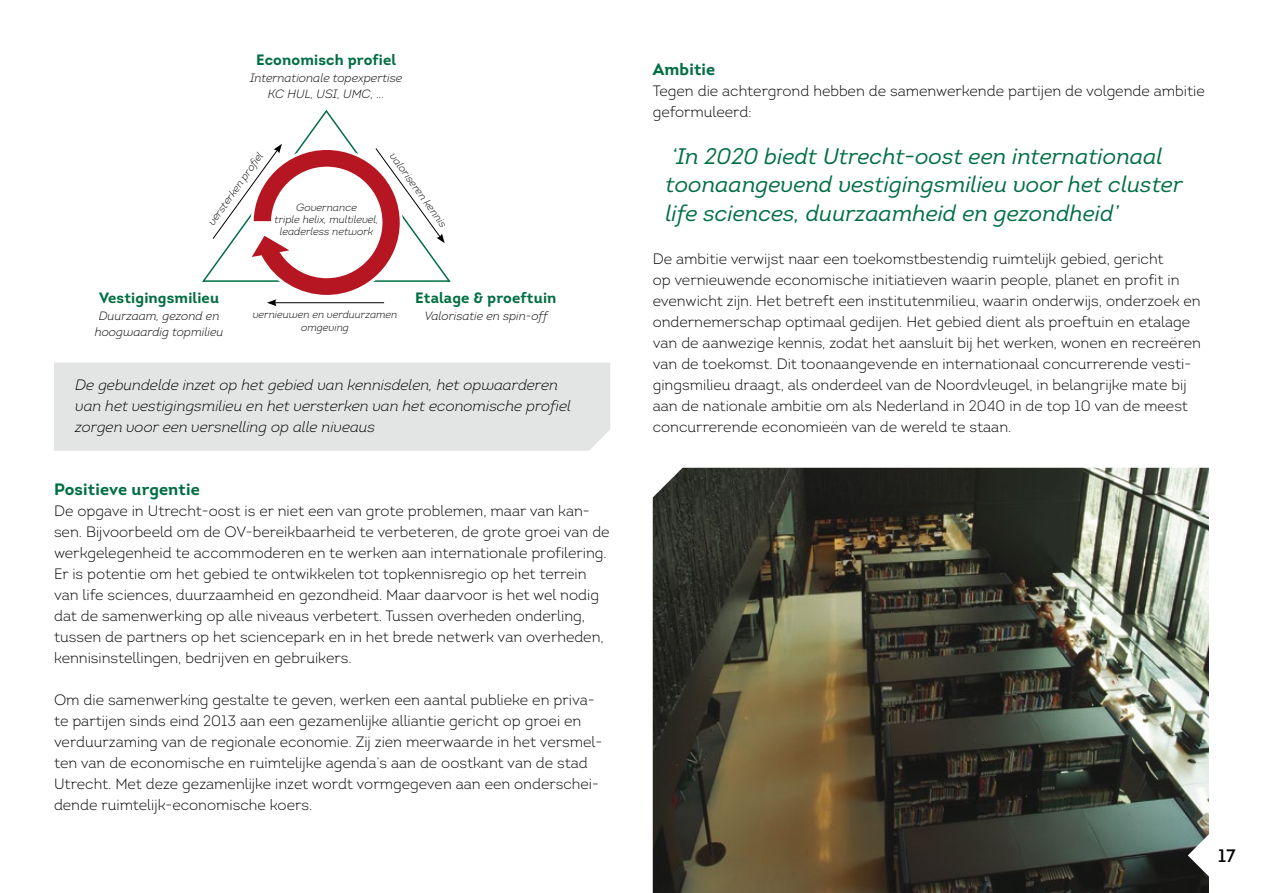
<style>
.page{position:relative;width:1263px;height:893px;background:#fff}
.page>*{position:absolute;margin:0;border:0;box-sizing:border-box;transform-origin:0 0}
.t1{font:italic 22.5px/28.5px "Intro";color:#006e43}
.t2{font:18px "Intro";color:#000}
.t3{font:700 16.5px "Intro";letter-spacing:.01em;color:#006e43}
.t4{font:300 15px/21px "Intro";color:#000}
.t5{font:italic 300 15px/21px "Intro";color:#000}
.t6{font:700 15px "Intro";letter-spacing:.01em;color:#006e43}
.t7{font:italic 300 12px/16.5px "Intro";color:#000;text-align:center}
.t8{font:italic 300 10.5px/12px "Intro";color:#000;text-align:center}
</style>
<div class="page">
<img style="left:653px;top:468px;width:556px;height:425px">
<svg style="left:1188px;top:818px;width:21px;height:75px"></svg>
<div style="left:54px;top:362px;width:556px;height:89px;background:#e3e4e4"></div>
<div style="left:243px;top:362px;width:161px;height:89px;background:#e3e4e4"></div>
<svg style="left:202px;top:109px;width:249px;height:197px"></svg>
<p class="t6" style="left:256px;top:50px;width:142px">Economisch profiel</p>
<p class="t7" style="left:250px;top:69px;width:154px">Internationale topexpertise<br>KC HUL, USI, UMC, ...</p>
<p class="t8" style="left:206px;top:221px;width:88px;rotate:-55deg">versterken profiel</p>
<p class="t8" style="left:397px;top:151px;width:90px;rotate:54deg">valoriseren kennis</p>
<p class="t8" style="left:275px;top:201px;width:106px">Governance<br>triple helix, multilevel, leaderless network</p>
<p class="t6" style="left:99px;top:288px;width:122px">Vestigingsmilieu</p>
<p class="t7" style="left:95px;top:307px;width:130px">Duurzaam, gezond en hoogwaardig topmilieu</p>
<p class="t6" style="left:415px;top:288px;width:143px">Etalage &amp; proeftuin</p>
<p class="t8" style="left:253px;top:308px;width:146px">vernieuwen en verduurzamen</p>
<p class="t7" style="left:424px;top:307px;width:125px">Valorisatie en spin-off</p>
<p class="t8" style="left:301px;top:321px;width:49px">omgeving</p>
<p class="t5" style="left:75px;top:374px;width:497px">De gebundelde inzet op het gebied van kennisdelen, het opwaarderen van het vestigingsmilieu en het versterken van het economische profiel zorgen voor een versnelling op alle niveaus</p>
<p class="t3" style="left:54px;top:479px;width:147px">Positieve urgentie</p>
<p class="t4" style="left:54px;top:500px;width:557px">De opgave in Utrecht-oost is er niet een van grote problemen, maar van kan&shy;sen. Bijvoorbeeld om de OV-bereikbaarheid te verbeteren, de grote groei van de werkgelegenheid te accommoderen en te werken aan internationale profilering.<br>Er is potentie om het gebied te ontwikkelen tot topkennisregio op het terrein van life sciences, duurzaamheid en gezondheid. Maar daarvoor is het wel nodig dat de samenwerking op alle niveaus verbetert. Tussen overheden onderling, tussen de partners op het sciencepark en in het brede netwerk van overheden, kennisinstellingen, bedrijven en gebruikers.</p>
<p class="t4" style="left:54px;top:689px;width:550px">Om die samenwerking gestalte te geven, werken een aantal publieke en priva&shy;te partijen sinds eind 2013 aan een gezamenlijke alliantie gericht op groei en verduurzaming van de regionale economie. Zij zien meerwaarde in het versmel&shy;ten van de economische en ruimtelijke agenda’s aan de oostkant van de stad Utrecht. Met deze gezamenlijke inzet wordt vormgegeven aan een onderschei&shy;dende ruimtelijk-economische koers.</p>
<p class="t3" style="left:653px;top:59px;width:64px">Ambitie</p>
<p class="t4" style="left:653px;top:80px;width:553px">Tegen die achtergrond hebben de samenwerkende partijen de volgende ambitie geformuleerd:</p>
<h1 class="t1" style="left:665px;top:141px;width:519px">‘In 2020 biedt Utrecht-oost een internationaal toonaangevend vestigingsmilieu voor het cluster life sciences, duurzaamheid en gezondheid’</h1>
<p class="t4" style="left:653px;top:248px;width:550px">De ambitie verwijst naar een toekomstbestendig ruimtelijk gebied, gericht<br>op vernieuwende economische initiatieven waarin people, planet en profit in evenwicht zijn. Het betreft een institutenmilieu, waarin onderwijs, onderzoek en ondernemerschap optimaal gedijen. Het gebied dient als proeftuin en etalage van de aanwezige kennis, zodat het aansluit bij het werken, wonen en recreëren van de toekomst. Dit toonaangevende en internationaal concurrerende vesti&shy;gingsmilieu draagt, als onderdeel van de Noordvleugel, in belangrijke mate bij aan de nationale ambitie om als Nederland in 2040 in de top 10 van de meest concurrerende economieën van de wereld te staan.</p>
<p class="t2" style="left:1218px;top:844px;width:19px">17</p>
</div>
